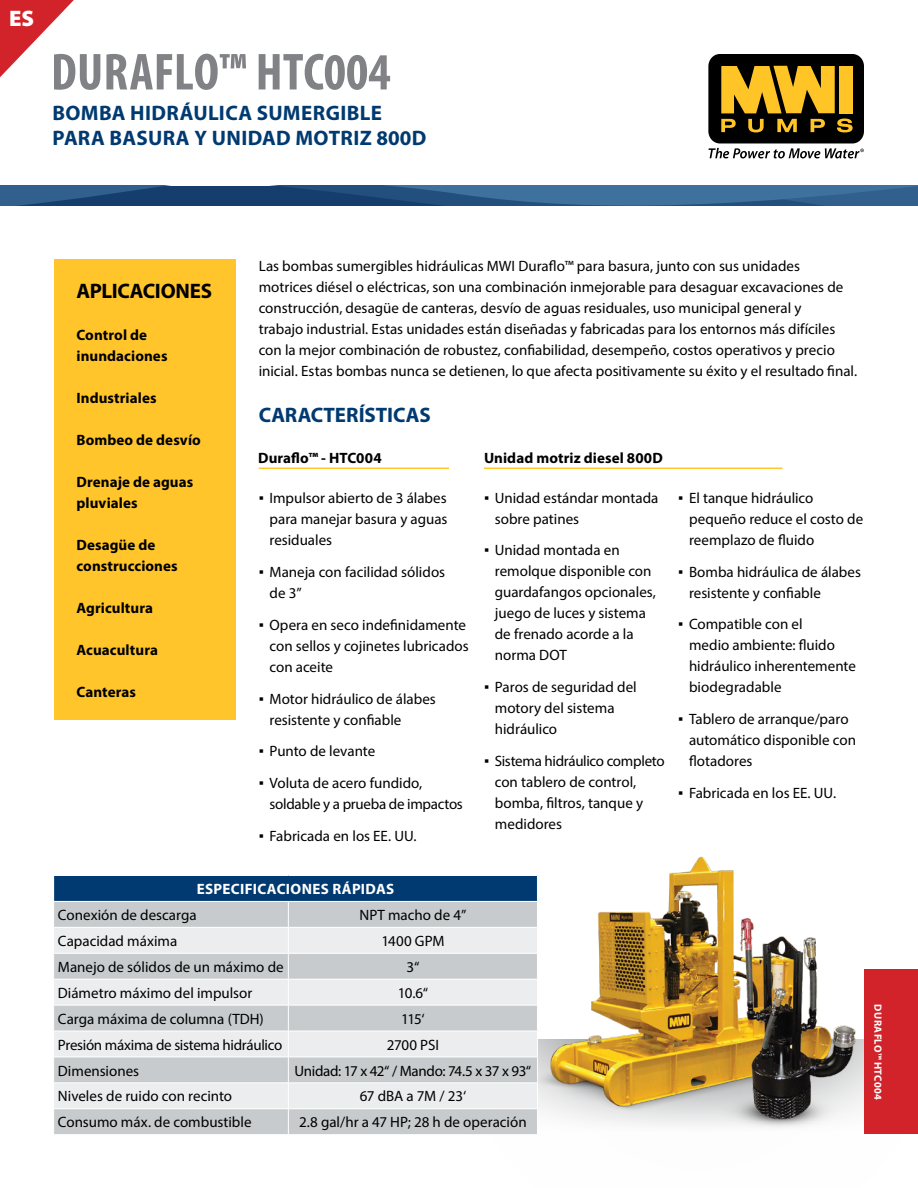
<style>
.page{position:relative;width:918px;height:1188px;background:#fff}
.page>*{position:absolute;margin:0;border:0;box-sizing:border-box;transform-origin:0 0}
.t1{font:700 condensed 52.5px "Myriad Pro";color:#808285}
.t2{font:900 22.5px "Myriad Pro";color:#fff}
.t3{font:700 21px/25.2px "Myriad Pro";letter-spacing:.015em;color:#003a70}
.t4{font:700 21px "Myriad Pro";letter-spacing:-.015em;color:#000}
.t5{font:15px/21px "Myriad Pro";color:#000}
.t6{font:700 15px/21px "Myriad Pro";letter-spacing:.005em;color:#000}
.t7{font:15px "Myriad Pro";letter-spacing:-.02em;color:#000}
.t8{font:15px "Myriad Pro";letter-spacing:-.025em;color:#000}
.t9{font:700 15px "Myriad Pro";letter-spacing:.025em;color:#fff}
.t10{font:700 10.5px "Myriad Pro";letter-spacing:.03em;color:#fff}
.s1{font-family:"Arial"}
</style>
<div class="page">
<div style="left:54px;top:260px;width:181px;height:460px;background:#ffc52b"></div>
<div style="left:708px;top:54px;width:156px;height:89px;background:#000;border-radius:12px"></div>
<svg style="left:721px;top:66px;width:114px;height:47px"></svg>
<div style="left:839px;top:66px;width:13px;height:47px;background:#ffc425"></div>
<svg style="left:721px;top:119px;width:15px;height:13px"></svg>
<svg style="left:748px;top:119px;width:16px;height:13px"></svg>
<svg style="left:777px;top:119px;width:20px;height:13px"></svg>
<svg style="left:811px;top:119px;width:14px;height:13px"></svg>
<svg style="left:837px;top:119px;width:16px;height:13px"></svg>
<svg style="left:709px;top:148px;width:155px;height:10px"></svg>
<svg style="left:0;top:186px;width:918px;height:20px;background:#2b5988"></svg>
<div style="left:54px;top:876px;width:483px;height:25px;background:#003a70"></div>
<div style="left:54px;top:902px;width:481px;height:232px;background:#c7cbcd"></div>
<svg style="left:54px;top:928px;width:481px;height:180px;background:#dcdfe0"></svg>
<hr style="left:53px;top:927px;width:235px;height:1px;background:#fff">
<hr style="left:288px;top:927px;width:250px;height:1px;background:#fff">
<hr style="left:53px;top:953px;width:235px;height:1px;background:#fff">
<hr style="left:288px;top:953px;width:250px;height:1px;background:#fff">
<hr style="left:53px;top:979px;width:235px;height:1px;background:#fff">
<hr style="left:288px;top:979px;width:250px;height:1px;background:#fff">
<hr style="left:53px;top:1005px;width:235px;height:1px;background:#fff">
<hr style="left:288px;top:1005px;width:250px;height:1px;background:#fff">
<hr style="left:53px;top:1031px;width:235px;height:1px;background:#fff">
<hr style="left:288px;top:1031px;width:250px;height:1px;background:#fff">
<hr style="left:53px;top:1057px;width:235px;height:1px;background:#fff">
<hr style="left:288px;top:1057px;width:250px;height:1px;background:#fff">
<hr style="left:53px;top:1082px;width:235px;height:1px;background:#fff">
<hr style="left:288px;top:1082px;width:250px;height:1px;background:#fff">
<hr style="left:53px;top:1108px;width:235px;height:1px;background:#fff">
<hr style="left:288px;top:1108px;width:250px;height:1px;background:#fff">
<svg style="left:288px;top:902px;width:1px;height:232px"></svg>
<div style="left:864px;top:970px;width:54px;height:164px;background:#d2232a"></div>
<img style="left:535px;top:856px;width:322px;height:278px">
<hr style="left:259px;top:468px;width:190px;height:1px;background:#ffc52b">
<hr style="left:484px;top:468px;width:298px;height:1px;background:#ffc52b">
<svg style="left:0;top:0;width:74px;height:77px"></svg>
<h2 class="t2" style="left:9px;top:3px;width:27px">ES</h2>
<h1 class="t1" style="left:51px;top:39px;width:341px">DURAFLO™ HTC004</h1>
<h3 class="t3" style="left:53px;top:100px;width:375px">BOMBA HIDRÁULICA SUMERGIBLE<br>PARA BASURA Y UNIDAD MOTRIZ 800D</h3>
<h3 class="t4" style="left:77px;top:278px;width:137px">APLICACIONES</h3>
<p class="t6" style="left:76px;top:324px;width:93px">Control de inundaciones</p>
<p class="t6" style="left:76px;top:387px;width:82px">Industriales</p>
<p class="t6" style="left:76px;top:429px;width:126px">Bombeo de desvío</p>
<p class="t6" style="left:76px;top:471px;width:118px">Drenaje de aguas pluviales</p>
<p class="t6" style="left:76px;top:534px;width:103px">Desagüe de construcciones</p>
<p class="t6" style="left:76px;top:597px;width:78px">Agricultura</p>
<p class="t6" style="left:76px;top:639px;width:83px">Acuacultura</p>
<p class="t6" style="left:76px;top:681px;width:61px">Canteras</p>
<p class="t5" style="left:259px;top:255px;width:600px">Las bombas sumergibles hidráulicas MWI Duraflo™ para basura, junto con sus unidades motrices diésel o eléctricas, son una combinación inmejorable para desaguar excavaciones de construcción, desagüe de canteras, desvío de aguas residuales, uso municipal general y<br>trabajo industrial. Estas unidades están diseñadas y fabricadas para los entornos más difíciles con la mejor combinación de robustez, confiabilidad, desempeño, costos operativos y precio inicial. Estas bombas nunca se detienen, lo que afecta positivamente su éxito y el resultado final.</p>
<h3 class="t3" style="left:259px;top:401px;width:174px">CARACTERÍSTICAS</h3>
<p class="t6" style="left:258px;top:447px;width:125px">Duraflo™ - HTC004</p>
<p class="t5" style="left:270px;top:488px;width:179px;text-align:justify;text-indent:-11px"><span class="s1">▪</span> Impulsor abierto de 3 álabes para manejar basura y aguas residuales</p>
<p class="t5" style="left:270px;top:561px;width:177px;text-indent:-11px"><span class="s1">▪</span> Maneja con facilidad sólidos de 3”</p>
<p class="t5" style="left:270px;top:614px;width:201px;text-indent:-11px"><span class="s1">▪</span> Opera en seco indefinidamente con sellos y cojinetes lubricados con aceite</p>
<p class="t5" style="left:270px;top:688px;width:168px;text-indent:-11px"><span class="s1">▪</span> Motor hidráulico de álabes resistente y confiable</p>
<p class="t5" style="left:259px;top:741px;width:118px"><span class="s1">▪</span> Punto de levante</p>
<p class="t5" style="left:270px;top:773px;width:195px;text-indent:-11px"><span class="s1">▪</span> Voluta de acero fundido, soldable y a prueba de impactos</p>
<p class="t5" style="left:259px;top:825px;width:159px"><span class="s1">▪</span> Fabricada en los EE. UU.</p>
<p class="t6" style="left:484px;top:447px;width:180px">Unidad motriz diesel 800D</p>
<p class="t5" style="left:495px;top:487px;width:165px;text-indent:-11px"><span class="s1">▪</span> Unidad estándar montada sobre patines</p>
<p class="t5" style="left:495px;top:540px;width:163px;text-indent:-11px"><span class="s1">▪</span> Unidad montada en remolque disponible con guardafangos opcionales, juego de luces y sistema de frenado acorde a la norma DOT</p>
<p class="t5" style="left:495px;top:676px;width:144px;text-indent:-11px"><span class="s1">▪</span> Paros de seguridad del motory del sistema hidráulico</p>
<p class="t5" style="left:495px;top:750px;width:171px;text-indent:-11px"><span class="s1">▪</span> Sistema hidráulico completo con tablero de control, bomba, filtros, tanque y medidores</p>
<p class="t5" style="left:689px;top:487px;width:176px;text-indent:-11px"><span class="s1">▪</span> El tanque hidráulico pequeño reduce el costo de reemplazo de fluido</p>
<p class="t5" style="left:689px;top:561px;width:173px;text-indent:-11px"><span class="s1">▪</span> Bomba hidráulica de álabes resistente y confiable</p>
<p class="t5" style="left:689px;top:614px;width:168px;text-indent:-11px"><span class="s1">▪</span> Compatible con el<br>medio ambiente: fluido hidráulico inherentemente biodegradable</p>
<p class="t5" style="left:689px;top:708px;width:168px;text-indent:-11px"><span class="s1">▪</span> Tablero de arranque/paro automático disponible con flotadores</p>
<p class="t5" style="left:678px;top:782px;width:159px"><span class="s1">▪</span> Fabricada en los EE. UU.</p>
<p class="t9" style="left:197px;top:879px;width:199px">ESPECIFICACIONES RÁPIDAS</p>
<p class="t5" style="left:58px;top:904px;width:140px">Conexión de descarga</p>
<p class="t5" style="left:359px;top:904px;width:108px">NPT macho de 4”</p>
<p class="t5" style="left:58px;top:930px;width:121px">Capacidad máxima</p>
<p class="t5" style="left:381px;top:930px;width:65px">1400 GPM</p>
<p class="t5" style="left:58px;top:956px;width:227px">Manejo de sólidos de un máximo de</p>
<p class="t5" style="left:406px;top:956px;width:14px">3“</p>
<p class="t5" style="left:58px;top:982px;width:196px">Diámetro máximo del impulsor</p>
<p class="t5" style="left:398px;top:982px;width:32px">10.6“</p>
<p class="t5" style="left:58px;top:1008px;width:207px">Carga máxima de columna (TDH)</p>
<p class="t5" style="left:401px;top:1008px;width:25px">115‘</p>
<p class="t7" style="left:58px;top:1035px;width:226px">Presión máxima de sistema hidráulico</p>
<p class="t5" style="left:387px;top:1034px;width:54px">2700 PSI</p>
<p class="t5" style="left:58px;top:1060px;width:83px">Dimensiones</p>
<p class="t8" style="left:295px;top:1061px;width:238px">Unidad: 17 x 42“ / Mando: 74.5 x 37 x 93“</p>
<p class="t5" style="left:58px;top:1086px;width:176px">Niveles de ruido con recinto</p>
<p class="t5" style="left:360px;top:1086px;width:108px">67 dBA a 7M / 23‘</p>
<p class="t5" style="left:58px;top:1112px;width:195px">Consumo máx. de combustible</p>
<p class="t5" style="left:299px;top:1112px;width:229px">2.8 gal/hr a 47 HP; 28 h de operación</p>
<p class="t10" style="left:885px;top:1004px;width:97px;rotate:90deg">DURAFLO™ HTC004</p>
</div>
